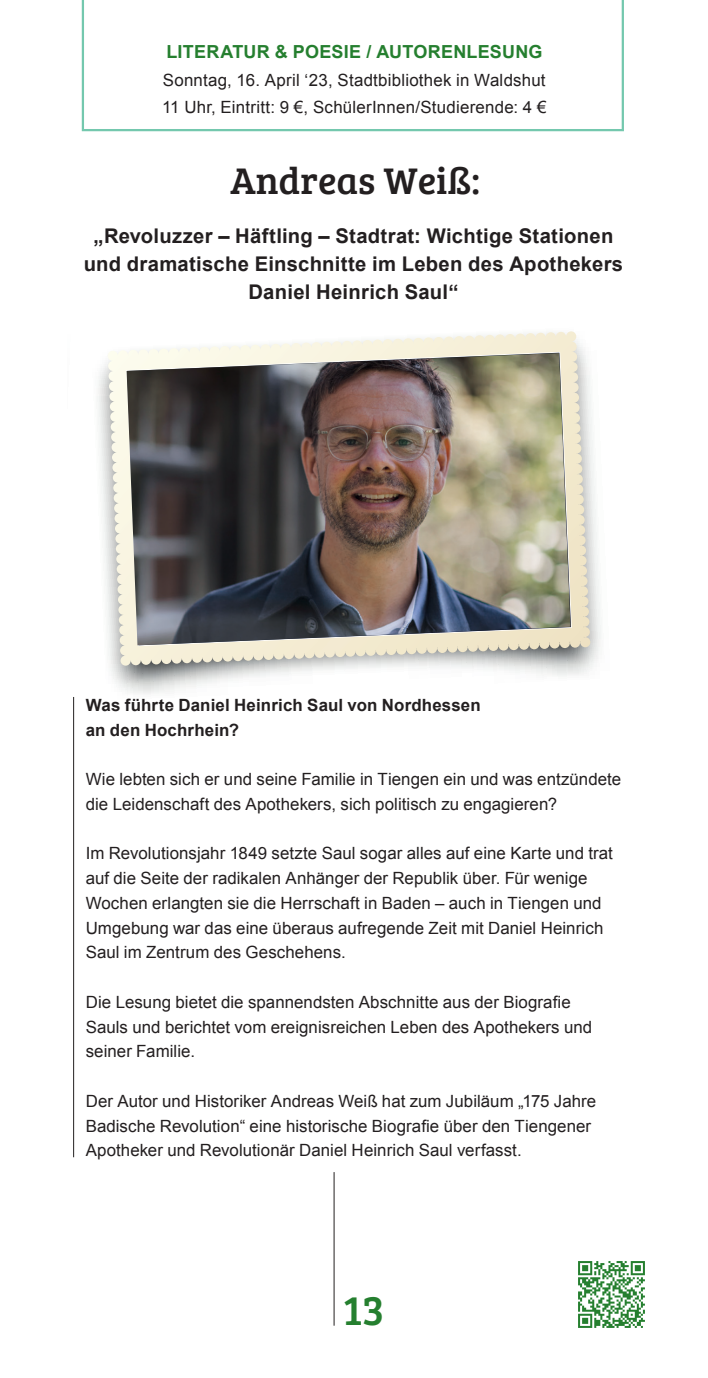
<style>
.page{position:relative;width:708px;height:1378px;background:#fff}
.page>*{position:absolute;margin:0;border:0;box-sizing:border-box;transform-origin:0 0}
.t1{font:42.75px "Bree Serif";color:#257f2f}
.t2{font:38.25px "Bree Serif";color:#231f20}
.t3{font:700 20.25px/28.1px "Arial";letter-spacing:.015em;color:#231f20;text-align:center}
.t4{font:700 18px "Arial";letter-spacing:.015em;color:#257f2f}
.t5{font:16.88px/24.8px "Arial";letter-spacing:.005em;color:#231f20}
.t6{font:700 16.88px "Arial";letter-spacing:.01em;color:#231f20}
</style>
<div class="page">
<svg style="left:82px;top:0;width:542px;height:131px"></svg>
<svg style="left:97px;top:331px;width:498px;height:363px"></svg>
<svg style="left:118px;top:331px;width:453px;height:24px"></svg>
<img style="left:127px;top:353px;width:444px;height:292px">
<hr style="left:73px;top:697px;width:1px;height:460px;background:#231f20">
<img style="left:578px;top:1261px;width:67px;height:67px">
<hr style="left:334px;top:1172px;width:1px;height:153px;background:#231f20">
<p class="t4" style="left:166px;top:40px;width:378px">LITERATUR &amp; POESIE / AUTORENLESUNG</p>
<p class="t5" style="left:163px;top:68px;width:384px">Sonntag, 16. April ‘23, Stadtbibliothek in Waldshut</p>
<p class="t5" style="left:162px;top:95px;width:386px">11 Uhr, Eintritt: 9 €, SchülerInnen/Studierende: 4 €</p>
<p class="t2" style="left:230px;top:153px;width:251px">Andreas Weiß:</p>
<p class="t3" style="left:84px;top:222px;width:541px">„Revoluzzer – Häftling – Stadtrat: Wichtige Stationen und dramatische Einschnitte im Leben des Apothekers<br>Daniel Heinrich Saul“</p>
<p class="t6" style="left:86px;top:694px;width:397px">Was führte Daniel Heinrich Saul von Nordhessen</p>
<p class="t6" style="left:86px;top:718px;width:155px">an den Hochrhein?</p>
<p class="t5" style="left:86px;top:767px;width:537px">Wie lebten sich er und seine Familie in Tiengen ein und was entzündete die Leidenschaft des Apothekers, sich politisch zu engagieren?</p>
<p class="t5" style="left:86px;top:841px;width:529px">Im Revolutionsjahr 1849 setzte Saul sogar alles auf eine Karte und trat auf die Seite der radikalen Anhänger der Republik über. Für wenige Wochen erlangten sie die Herrschaft in Baden – auch in Tiengen und Umgebung war das eine überaus aufregende Zeit mit Daniel Heinrich Saul im Zentrum des Geschehens.</p>
<p class="t5" style="left:86px;top:990px;width:487px">Die Lesung bietet die spannendsten Abschnitte aus der Biografie</p>
<p class="t5" style="left:86px;top:1014px;width:508px">Sauls und berichtet vom ereignisreichen Leben des Apothekers und seiner Familie.</p>
<p class="t5" style="left:86px;top:1089px;width:512px">Der Autor und Historiker Andreas Weiß hat zum Jubiläum „175 Jahre<br>Badische Revolution“ eine historische Biografie über den Tiengener<br>Apotheker und Revolutionär Daniel Heinrich Saul verfasst.</p>
<p class="t1" style="left:343px;top:1279px;width:43px">13</p>
</div>
